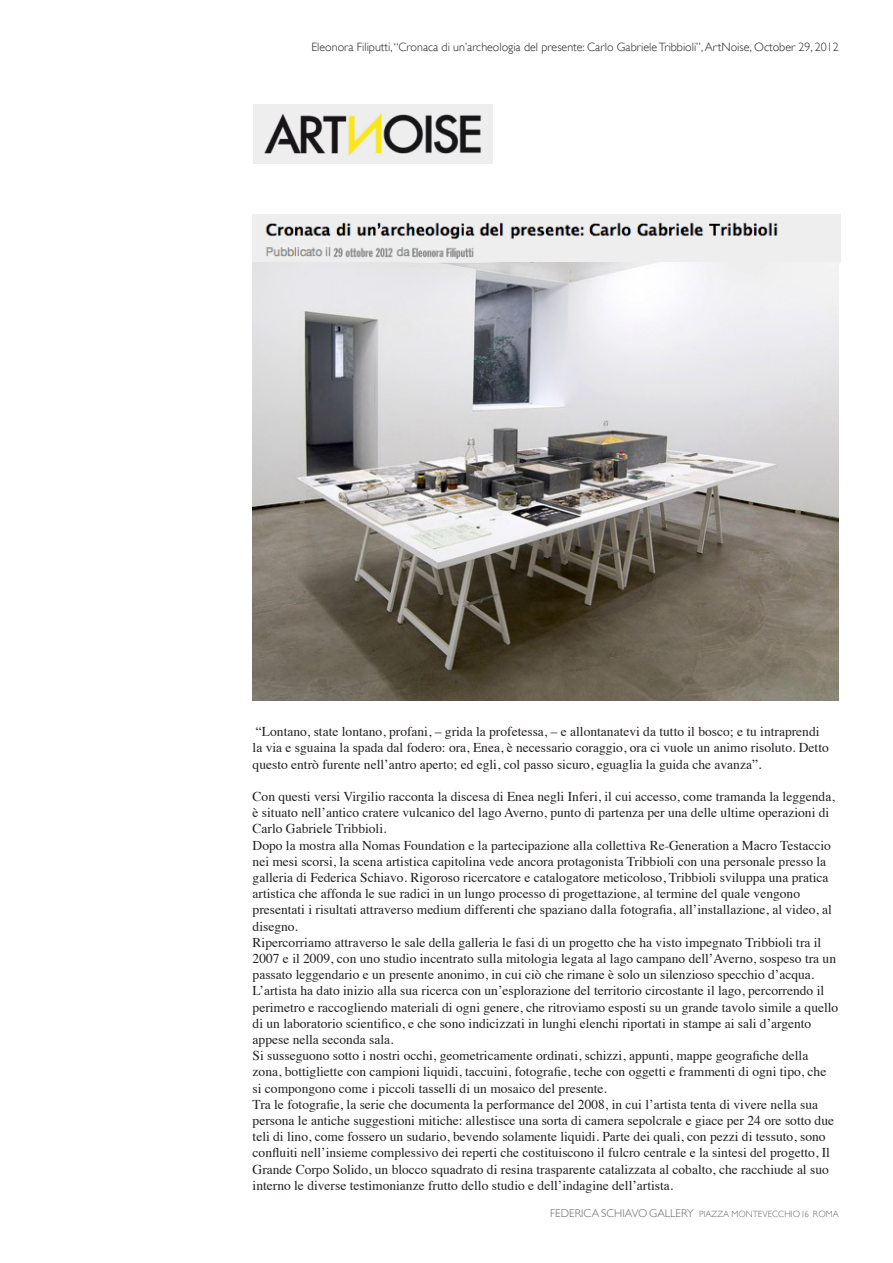
<style>
.page{position:relative;width:893px;height:1263px;background:#fff}
.page>*{position:absolute;margin:0;border:0;box-sizing:border-box;transform-origin:0 0}
.t1{font:13.5px/16.2px "Times";color:#231f20}
.t2{font:300 12px "Gill Sans";color:#231f20}
.t3{font:300 9px "Gill Sans";color:#656568}
.s1{font-size:11.25px}
</style>
<div class="page">
<img style="left:253px;top:104px;width:240px;height:60px">
<img style="left:253px;top:214px;width:587px;height:487px">
<p class="t2" style="left:311px;top:41px;width:529px">Eleonora Filiputti, “Cronaca di un’archeologia del presente: Carlo Gabriele Tribbioli”, ArtNoise, October 29, 2012</p>
<p class="t1" style="left:253px;top:722px;width:578px">“Lontano, state lontano, profani, – grida la profetessa, – e allontanatevi da tutto il bosco; e tu intraprendi la via e sguaina la spada dal fodero: ora, Enea, è necessario coraggio, ora ci vuole un animo risoluto. Detto questo entrò furente nell’antro aperto; ed egli, col passo sicuro, eguaglia la guida che avanza”.</p>
<p class="t1" style="left:253px;top:787px;width:584px">Con questi versi Virgilio racconta la discesa di Enea negli Inferi, il cui accesso, come tramanda la leggenda, è situato nell’antico cratere vulcanico del lago Averno, punto di partenza per una delle ultime operazioni di<br>Carlo Gabriele Tribbioli.</p>
<p class="t1" style="left:253px;top:836px;width:581px">Dopo la mostra alla Nomas Foundation e la partecipazione alla collettiva Re-Generation a Macro Testaccio nei mesi scorsi, la scena artistica capitolina vede ancora protagonista Tribbioli con una personale presso la galleria di Federica Schiavo. Rigoroso ricercatore e catalogatore meticoloso, Tribbioli sviluppa una pratica artistica che affonda le sue radici in un lungo processo di progettazione, al termine del quale vengono presentati i risultati attraverso medium differenti che spaziano dalla fotografia, all’installazione, al video, al disegno.</p>
<p class="t1" style="left:253px;top:933px;width:585px">Ripercorriamo attraverso le sale della galleria le fasi di un progetto che ha visto impegnato Tribbioli tra il<br>2007 e il 2009, con uno studio incentrato sulla mitologia legata al lago campano dell’Averno, sospeso tra un passato leggendario e un presente anonimo, in cui ciò che rimane è solo un silenzioso specchio d’acqua.</p>
<p class="t1" style="left:253px;top:981px;width:587px">L’artista ha dato inizio alla sua ricerca con un’esplorazione del territorio circostante il lago, percorrendo il perimetro e raccogliendo materiali di ogni genere, che ritroviamo esposti su un grande tavolo simile a quello di un laboratorio scientifico, e che sono indicizzati in lunghi elenchi riportati in stampe ai sali d’argento appese nella seconda sala.</p>
<p class="t1" style="left:253px;top:1046px;width:575px">Si susseguono sotto i nostri occhi, geometricamente ordinati, schizzi, appunti, mappe geografiche della zona, bottigliette con campioni liquidi, taccuini, fotografie, teche con oggetti e frammenti di ogni tipo, che si compongono come i piccoli tasselli di un mosaico del presente.</p>
<p class="t1" style="left:253px;top:1095px;width:583px">Tra le fotografie, la serie che documenta la performance del 2008, in cui l’artista tenta di vivere nella sua persona le antiche suggestioni mitiche: allestisce una sorta di camera sepolcrale e giace per 24 ore sotto due teli di lino, come fossero un sudario, bevendo solamente liquidi. Parte dei quali, con pezzi di tessuto, sono confluiti nell’insieme complessivo dei reperti che costituiscono il fulcro centrale e la sintesi del progetto, Il Grande Corpo Solido, un blocco squadrato di resina trasparente catalizzata al cobalto, che racchiude al suo interno le diverse testimonianze frutto dello studio e dell’indagine dell’artista.</p>
<p class="t3" style="left:550px;top:1208px;width:290px"><span class="s1">FEDERICA SCHIAVO GALLERY</span> PIAZZA MONTEVECCHIO 16 ROMA</p>
</div>
